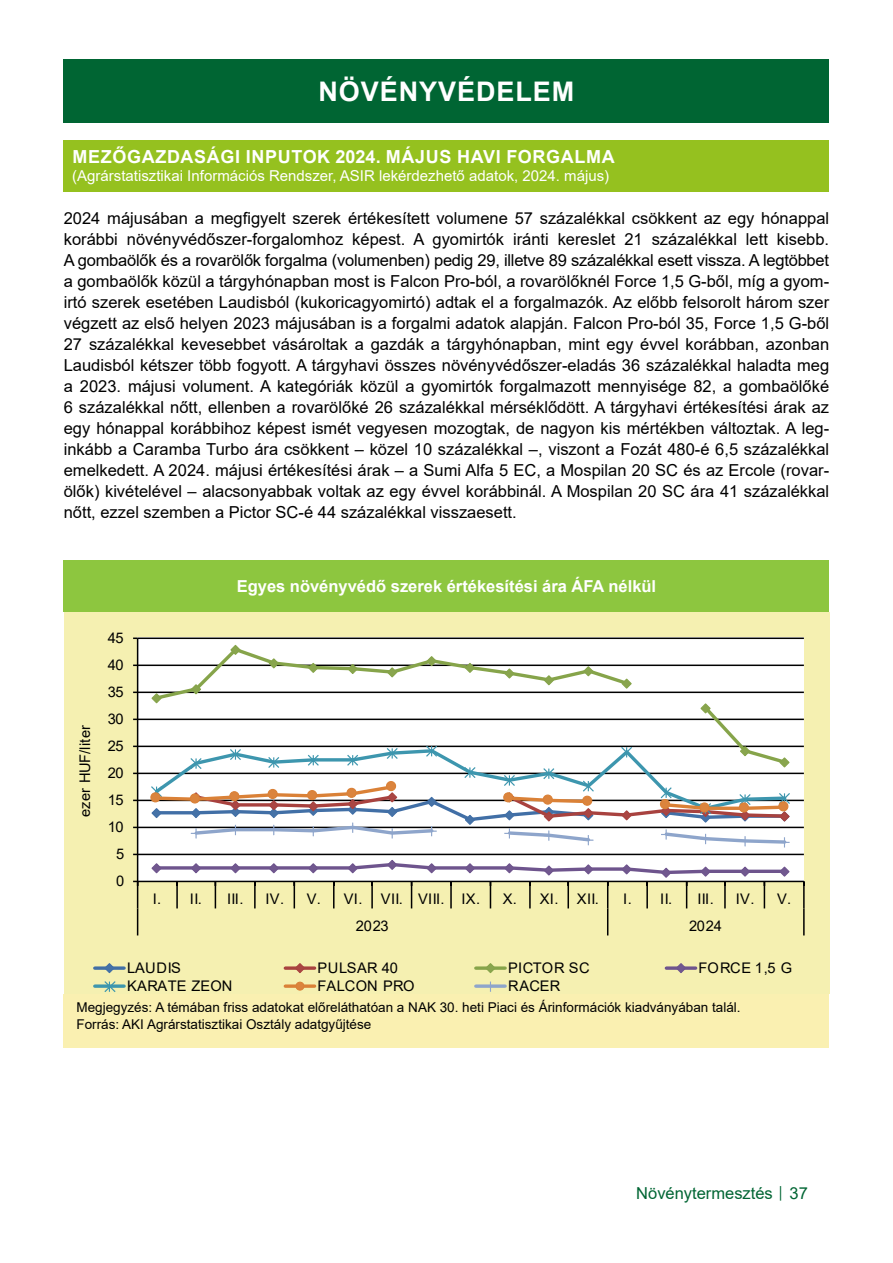
<style>
.page{position:relative;width:893px;height:1263px;background:#fff}
.page>*{position:absolute;margin:0;border:0;box-sizing:border-box;transform-origin:0 0}
.Cím_01{font:700 27px "Arial";letter-spacing:.035em;color:#fff}
.Cím_02{font:700 18px "Arial";letter-spacing:.035em;color:#fff}
.Szoveg{font:16.5px/21px "Arial";color:#000;text-align:justify}
.Tablazat_cime{font:700 16.5px "Arial";color:#fff}
.t1{font:16.5px "Arial";color:#006533}
.Cím_03{font:15px "Arial";color:#fff}
.t2{font:14.7px "Arial";letter-spacing:.025em;color:#000}
.t3{font:14.7px "Arial";letter-spacing:-.02em;color:#000}
.t4{font:14.7px "Arial";letter-spacing:.005em;color:#000}
.Tablazat_forrasa{font:13.5px "Arial";color:#000}
.s1{font-size:12px}
</style>
<div class="page">
<div style="left:64px;top:60px;width:765px;height:63px;background:#006533"></div>
<div style="left:64px;top:140px;width:765px;height:51px;background:#95c11f"></div>
<div style="left:64px;top:994px;width:765px;height:54px;background:#faf0b1"></div>
<div style="left:64px;top:560px;width:765px;height:51px;background:#8dc63f"></div>
<div style="left:64px;top:612px;width:765px;height:382px;background:#f5f0b1"></div>
<div style="left:137px;top:638px;width:666px;height:243px;background:#fff"></div>
<hr style="left:138px;top:854px;width:666px;height:1px;background:#000">
<hr style="left:138px;top:827px;width:666px;height:1px;background:#000">
<hr style="left:138px;top:800px;width:666px;height:1px;background:#000">
<hr style="left:138px;top:773px;width:666px;height:1px;background:#000">
<hr style="left:138px;top:746px;width:666px;height:1px;background:#000">
<hr style="left:138px;top:719px;width:666px;height:1px;background:#000">
<hr style="left:138px;top:691px;width:666px;height:2px;background:#000">
<hr style="left:138px;top:664px;width:666px;height:2px;background:#000">
<hr style="left:138px;top:637px;width:666px;height:2px;background:#000">
<hr style="left:137px;top:638px;width:1px;height:243px;background:#000">
<hr style="left:138px;top:881px;width:666px;height:1px;background:#000">
<hr style="left:803px;top:881px;width:2px;height:27px;background:#000">
<svg style="left:133px;top:881px;width:5px;height:54px"></svg>
<hr style="left:803px;top:908px;width:2px;height:27px;background:#000">
<svg style="left:153px;top:650px;width:636px;height:94px"></svg>
<svg style="left:150px;top:692px;width:13px;height:12px"></svg>
<svg style="left:190px;top:683px;width:12px;height:12px"></svg>
<svg style="left:229px;top:644px;width:13px;height:12px"></svg>
<svg style="left:268px;top:657px;width:12px;height:12px"></svg>
<svg style="left:307px;top:662px;width:12px;height:12px"></svg>
<svg style="left:347px;top:663px;width:12px;height:12px"></svg>
<svg style="left:386px;top:666px;width:12px;height:12px"></svg>
<svg style="left:425px;top:655px;width:13px;height:12px"></svg>
<svg style="left:464px;top:662px;width:12px;height:12px"></svg>
<svg style="left:503px;top:667px;width:12px;height:13px"></svg>
<svg style="left:543px;top:674px;width:12px;height:12px"></svg>
<svg style="left:582px;top:665px;width:12px;height:12px"></svg>
<svg style="left:621px;top:677px;width:12px;height:13px"></svg>
<svg style="left:699px;top:702px;width:13px;height:12px"></svg>
<svg style="left:150px;top:860px;width:641px;height:75px"></svg>
<svg style="left:150px;top:744px;width:641px;height:103px"></svg>
<svg style="left:95px;top:966px;width:29px;height:4px"></svg>
<svg style="left:103px;top:963px;width:13px;height:11px"></svg>
<svg style="left:285px;top:966px;width:30px;height:4px"></svg>
<svg style="left:294px;top:963px;width:12px;height:10px"></svg>
<svg style="left:476px;top:966px;width:29px;height:4px"></svg>
<svg style="left:484px;top:963px;width:13px;height:10px"></svg>
<svg style="left:666px;top:966px;width:30px;height:4px"></svg>
<svg style="left:675px;top:963px;width:12px;height:10px"></svg>
<svg style="left:95px;top:984px;width:29px;height:4px"></svg>
<svg style="left:103px;top:981px;width:14px;height:11px"></svg>
<svg style="left:285px;top:984px;width:30px;height:4px"></svg>
<div style="left:296px;top:982px;width:8px;height:8px;background:#db843d;border-radius:50%"></div>
<div style="left:295px;top:982px;width:9px;height:9px;border:1px solid #da8137;border-radius:50%"></div>
<svg style="left:476px;top:984px;width:29px;height:4px"></svg>
<svg style="left:486px;top:982px;width:10px;height:10px"></svg>
<p class="Cím_01" style="left:318px;top:73px;width:257px">NÖVÉNYVÉDELEM</p>
<p class="Cím_02" style="left:73px;top:144px;width:544px">MEZŐGAZDASÁGI INPUTOK 2024. MÁJUS HAVI FORGALMA</p>
<p class="Cím_03" style="left:72px;top:166px;width:538px">(Agrárstatisztikai Információs Rendszer, ASIR lekérdezhető adatok, 2024. május)</p>
<p class="Szoveg" style="left:64px;top:208px;width:767px">2024 májusában a megfigyelt szerek értékesített volumene 57 százalékkal csökkent az egy hónappal korábbi növényvédőszer-forgalomhoz képest. A gyomirtók iránti kereslet 21 százalékkal lett kisebb.<br>A gombaölők és a rovarölők forgalma (volumenben) pedig 29, illetve 89 százalékkal esett vissza. A legtöbbet a gombaölők közül a tárgyhónapban most is Falcon Pro-ból, a rovarölőknél Force 1,5 G-ből, míg a gyom&shy;irtó szerek esetében Laudisból (kukoricagyomirtó) adtak el a forgalmazók. Az előbb felsorolt három szer végzett az első helyen 2023 májusában is a forgalmi adatok alapján. Falcon Pro-ból 35, Force 1,5 G-ből 27 százalékkal kevesebbet vásároltak a gazdák a tárgyhónapban, mint egy évvel korábban, azonban Laudisból kétszer több fogyott. A tárgyhavi összes növényvédőszer-eladás 36 százalékkal haladta meg a 2023. májusi volument. A kategóriák közül a gyomirtók forgalmazott mennyisége 82, a gombaölőké 6 százalékkal nőtt, ellenben a rovarölőké 26 százalékkal mérséklődött. A tárgyhavi értékesítési árak az egy hónappal korábbihoz képest ismét vegyesen mozogtak, de nagyon kis mértékben változtak. A leg&shy;inkább a Caramba Turbo ára csökkent – közel 10 százalékkal –, viszont a Fozát 480-é 6,5 százalékkal emelkedett. A 2024. májusi értékesítési árak – a Sumi Alfa 5 EC, a Mospilan 20 SC és az Ercole (rovar&shy;ölők) kivételével – alacsonyabbak voltak az egy évvel korábbinál. A Mospilan 20 SC ára 41 százalékkal nőtt, ezzel szemben a Pictor SC-é 44 százalékkal visszaesett.</p>
<p class="t3" style="left:75px;top:817px;width:93px;rotate:-90deg">ezer HUF/liter</p>
<p class="t2" style="left:108px;top:627px;width:18px">45</p>
<p class="t2" style="left:108px;top:654px;width:18px">40</p>
<p class="t2" style="left:108px;top:681px;width:18px">35</p>
<p class="t2" style="left:108px;top:708px;width:18px">30</p>
<p class="t2" style="left:108px;top:735px;width:18px">25</p>
<p class="t2" style="left:108px;top:762px;width:18px">20</p>
<p class="t2" style="left:108px;top:789px;width:18px">15</p>
<p class="t2" style="left:108px;top:816px;width:18px">10</p>
<p class="t2" style="left:116px;top:843px;width:10px">5</p>
<p class="t2" style="left:116px;top:870px;width:10px">0</p>
<p class="Tablazat_cime" style="left:237px;top:574px;width:421px">Egyes növényvédő szerek értékesítési ára ÁFA nélkül</p>
<p class="t2" style="left:153px;top:888px;width:51px">I. II.</p>
<p class="t2" style="left:227px;top:888px;width:18px">III.</p>
<p class="t2" style="left:265px;top:888px;width:57px">IV. V.</p>
<p class="t2" style="left:344px;top:888px;width:138px">VI. VII. VIII. IX.</p>
<p class="t2" style="left:503px;top:888px;width:57px">X. XI.</p>
<p class="t2" style="left:577px;top:888px;width:24px">XII.</p>
<p class="t2" style="left:623px;top:888px;width:51px">I. II.</p>
<p class="t2" style="left:697px;top:888px;width:18px">III.</p>
<p class="t2" style="left:736px;top:888px;width:57px">IV. V.</p>
<p class="t2" style="left:356px;top:915px;width:34px">2023</p>
<p class="t2" style="left:689px;top:915px;width:34px">2024</p>
<p class="t2" style="left:127px;top:958px;width:55px">LAUDIS</p>
<p class="t2" style="left:318px;top:958px;width:82px">PULSAR 40</p>
<p class="t2" style="left:508px;top:958px;width:83px">PICTOR SC</p>
<p class="t2" style="left:699px;top:958px;width:95px">FORCE 1,5 G</p>
<p class="t2" style="left:127px;top:976px;width:107px">KARATE ZEON</p>
<p class="t4" style="left:318px;top:976px;width:99px">FALCON PRO</p>
<p class="t2" style="left:508px;top:976px;width:54px">RACER</p>
<p class="Tablazat_forrasa" style="left:77px;top:998px;width:666px">Megjegyzés: A témában friss adatokat előreláthatóan a NAK 30. heti Piaci és Árinformációk kiadványában talál.</p>
<p class="Tablazat_forrasa" style="left:77px;top:1014px;width:296px">Forrás: AKI Agrárstatisztikai Osztály adatgyűjtése</p>
<p class="t1" style="left:636px;top:1182px;width:173px">Növénytermesztés <span class="s1">│</span> 37</p>
</div>
